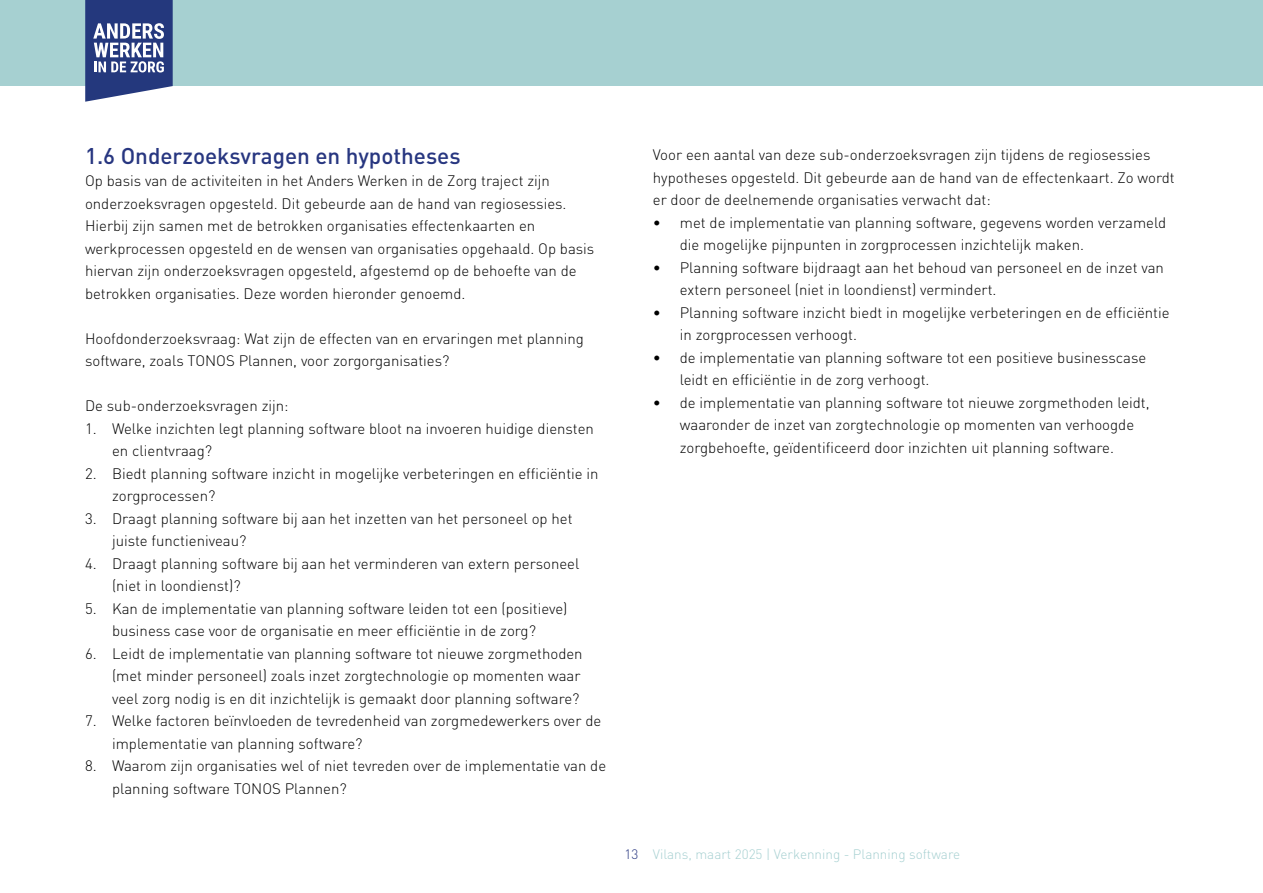
<style>
.page{position:relative;width:1263px;height:893px;background:#fff}
.page>*{position:absolute;margin:0;border:0;box-sizing:border-box;transform-origin:0 0}
.H2_paragraaf{font:500 22.5px "DIN Pro";color:#273680}
.P_Brood{font:300 15px/22.5px "DIN Pro";color:#000}
.t1{font:300 13.5px "DIN Pro";color:#a6d0d1}
.s1{color:#273680}
</style>
<div class="page">
<div style="left:0;top:0;width:1263px;height:86px;background:#a6d0d1"></div>
<svg style="left:85px;top:0;width:88px;height:102px;background:#5c6b9e"></svg>
<h2 class="H2_paragraaf" style="left:85px;top:140px;width:377px">1.6 Onderzoeksvragen en hypotheses</h2>
<p class="P_Brood" style="left:85px;top:169px;width:511px">Op basis van de activiteiten in het Anders Werken in de Zorg traject zijn onderzoeksvragen opgesteld. Dit gebeurde aan de hand van regiosessies.<br>Hierbij zijn samen met de betrokken organisaties effectenkaarten en werkprocessen opgesteld en de wensen van organisaties opgehaald. Op basis hiervan zijn onderzoeksvragen opgesteld, afgestemd op de behoefte van de betrokken organisaties. Deze worden hieronder genoemd.</p>
<p class="P_Brood" style="left:85px;top:327px;width:500px">Hoofdonderzoeksvraag: Wat zijn de effecten van en ervaringen met planning software, zoals TONOS Plannen, voor zorgorganisaties?</p>
<p class="P_Brood" style="left:85px;top:394px;width:205px">De sub-onderzoeksvragen zijn:</p>
<p class="P_Brood" style="left:112px;top:417px;width:483px;text-indent:-27px">1. Welke inzichten legt planning software bloot na invoeren huidige diensten en clientvraag?</p>
<p class="P_Brood" style="left:112px;top:462px;width:488px;text-indent:-27px">2. Biedt planning software inzicht in mogelijke verbeteringen en efficiëntie in zorgprocessen?</p>
<p class="P_Brood" style="left:112px;top:507px;width:462px;text-indent:-27px">3. Draagt planning software bij aan het inzetten van het personeel op het juiste functieniveau?</p>
<p class="P_Brood" style="left:112px;top:552px;width:469px;text-indent:-27px">4. Draagt planning software bij aan het verminderen van extern personeel (niet in loondienst)?</p>
<p class="P_Brood" style="left:85px;top:597px;width:484px;text-align:center">5. Kan de implementatie van planning software leiden tot een (positieve) business case voor de organisatie en meer efficiëntie in de zorg?</p>
<p class="P_Brood" style="left:112px;top:642px;width:472px;text-indent:-27px">6. Leidt de implementatie van planning software tot nieuwe zorgmethoden (met minder personeel) zoals inzet zorgtechnologie op momenten waar veel zorg nodig is en dit inzichtelijk is gemaakt door planning software?</p>
<p class="P_Brood" style="left:112px;top:709px;width:491px;text-indent:-27px">7. Welke factoren beïnvloeden de tevredenheid van zorgmedewerkers over de implementatie van planning software?</p>
<p class="P_Brood" style="left:112px;top:754px;width:496px;text-indent:-27px">8. Waarom zijn organisaties wel of niet tevreden over de implementatie van de planning software TONOS Plannen?</p>
<p class="P_Brood" style="left:653px;top:143px;width:523px">Voor een aantal van deze sub-onderzoeksvragen zijn tijdens de regiosessies hypotheses opgesteld. Dit gebeurde aan de hand van de effectenkaart. Zo wordt er door de deelnemende organisaties verwacht dat:</p>
<p class="P_Brood" style="left:680px;top:210px;width:488px;text-indent:-27px">• met de implementatie van planning software, gegevens worden verzameld die mogelijke pijnpunten in zorgprocessen inzichtelijk maken.</p>
<p class="P_Brood" style="left:680px;top:255px;width:485px;text-indent:-27px">• Planning software bijdraagt aan het behoud van personeel en de inzet van extern personeel (niet in loondienst) vermindert.</p>
<p class="P_Brood" style="left:680px;top:300px;width:491px;text-indent:-27px">• Planning software inzicht biedt in mogelijke verbeteringen en de efficiëntie in zorgprocessen verhoogt.</p>
<p class="P_Brood" style="left:680px;top:345px;width:468px;text-indent:-27px">• de implementatie van planning software tot een positieve businesscase leidt en efficiëntie in de zorg verhoogt.</p>
<p class="P_Brood" style="left:680px;top:390px;width:471px;text-indent:-27px">• de implementatie van planning software tot nieuwe zorgmethoden leidt, waaronder de inzet van zorgtechnologie op momenten van verhoogde zorgbehoefte, geïdentificeerd door inzichten uit planning software.</p>
<p class="t1" style="left:624px;top:845px;width:337px"><span class="s1">13</span> Vilans, maart 2025 | Verkenning - Planning software</p>
</div>
